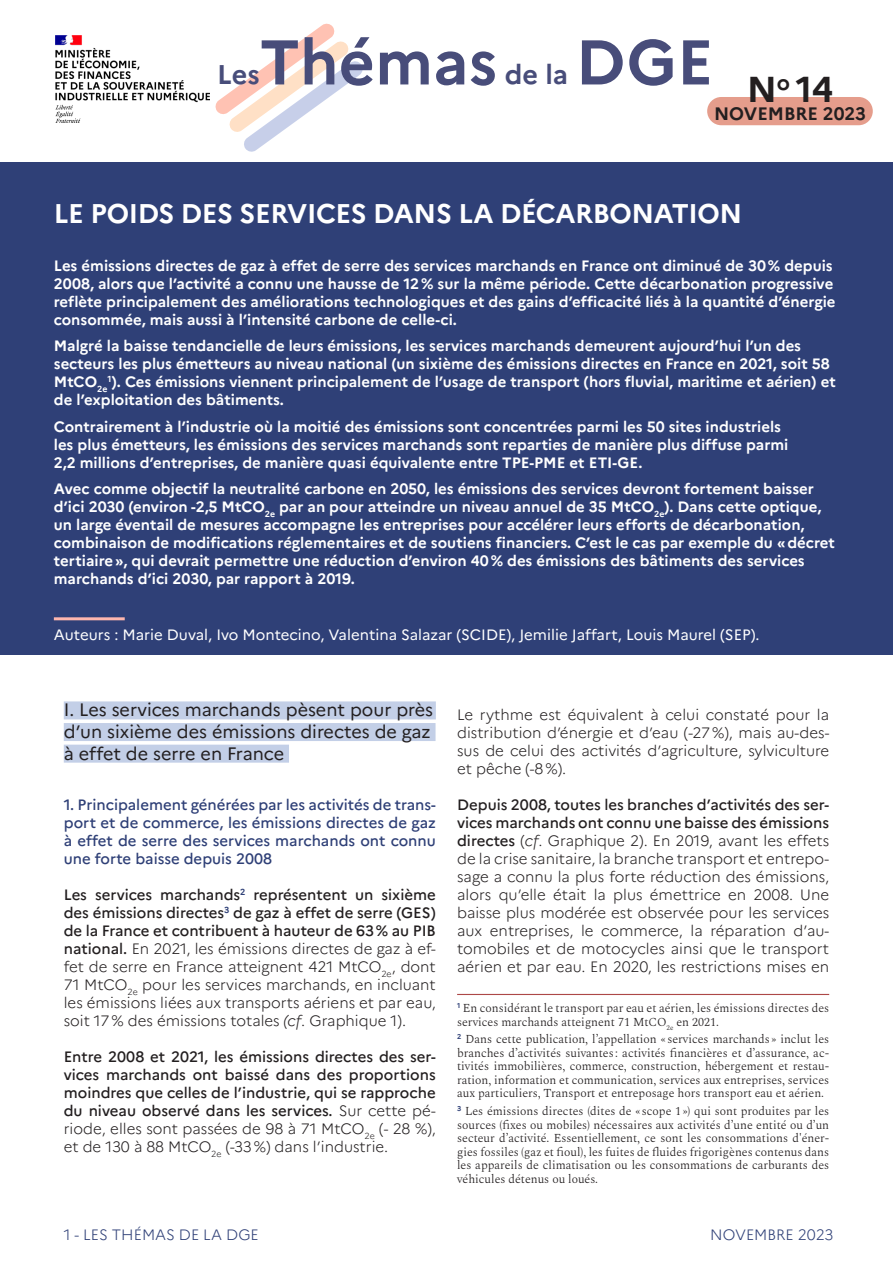
<style>
.page{position:relative;width:893px;height:1263px;background:#fff}
.page>*{position:absolute;margin:0;border:0;box-sizing:border-box;transform-origin:0 0}
.Titre_général-H1{font:700 63px "Marianne";color:#484d7a}
.t1{font:700 36px "Marianne";color:#231f20}
.TITRE1_-_H2{font:700 27px "Marianne";letter-spacing:-.015em;color:#fff}
.Titre_général-H1-2{font:700 27px "Marianne";color:#484d7a}
.TITRE2-H3{font:18px/21.6px "Marianne";color:#231f20}
.t2{font:700 18px "Marianne";color:#231f20}
.CHAPO{font:700 15px/18px "Marianne";color:#fff}
.TEXTE_COURANT{font:300 15px/18px "Marianne";color:#231f20;text-align:justify}
.TEXTE_COURANT-2{font:500 15px/18px "Marianne";color:#231f20;text-align:justify}
.INtertitre_bleu{font:500 15px/18px "Marianne";color:#2f4077;text-align:justify}
.CHAPO-2{font:15px "Marianne";color:#fff}
.t3{font:300 15px "Marianne";color:#2f4077}
.note-bas-page-sans-f{font:300 12px/13.5px "Spectral";color:#231f20;text-align:justify}
.Note-bas-page-filet{font:300 12px/13.5px "Spectral";color:#231f20}
.s1{font-weight:500}
.s2{font-style:italic}
.s3{font-weight:300}
</style>
<div class="page">
<div style="left:0;top:162px;width:893px;height:493px;background:#2f4077"></div>
<svg style="left:215px;top:23px;width:148px;height:129px"></svg>
<div style="left:707px;top:97px;width:166px;height:28px;background:#e59d8c;border-radius:14px"></div>
<img style="left:55px;top:36px;width:154px;height:87px">
<hr style="left:54px;top:617px;width:71px;height:3px;background:#ffb7ae">
<div style="left:64px;top:701px;width:372px;height:18px;background:#c3cfe7"></div>
<div style="left:64px;top:723px;width:372px;height:18px;background:#c3cfe7"></div>
<div style="left:64px;top:745px;width:225px;height:18px;background:#c3cfe7"></div>
<hr style="left:457px;top:994px;width:372px;height:1px;background:#ad4847">
<h1 class="Titre_général-H1" style="left:260px;top:13px;width:239px">Thémas</h1>
<h1 class="Titre_général-H1-2" style="left:217px;top:54px;width:44px">Les</h1>
<h1 class="Titre_général-H1-2" style="left:505px;top:54px;width:65px">de la</h1>
<h1 class="Titre_général-H1" style="left:575px;top:13px;width:139px">DGE</h1>
<p class="t1" style="left:747px;top:62px;width:88px">N<sup>o</sup> 14</p>
<p class="t2" style="left:714px;top:100px;width:153px">NOVEMBRE 2023</p>
<h2 class="TITRE1_-_H2" style="left:54px;top:192px;width:690px">LE POIDS DES SERVICES DANS LA DÉCARBONATION</h2>
<p class="CHAPO" style="left:54px;top:255px;width:783px">Les émissions directes de gaz à effet de serre des services marchands en France ont diminué de 30% depuis 2008, alors que l’activité a connu une hausse de 12% sur la même période. Cette décarbonation progressive reflète principalement des améliorations technologiques et des gains d’efficacité liés à la quantité d’énergie consommée, mais aussi à l’intensité carbone de celle-ci.</p>
<p class="CHAPO" style="left:54px;top:336px;width:783px">Malgré la baisse tendancielle de leurs émissions, les services marchands demeurent aujourd’hui l’un des secteurs les plus émetteurs au niveau national (un sixième des émissions directes en France en 2021, soit 58<br>MtCO<sub>2e</sub><sup>1</sup>). Ces émissions viennent principalement de l’usage de transport (hors fluvial, maritime et aérien) et de l’exploitation des bâtiments.</p>
<p class="CHAPO" style="left:54px;top:416px;width:736px">Contrairement à l’industrie où la moitié des émissions sont concentrées parmi les 50 sites industriels les plus émetteurs, les émissions des services marchands sont reparties de manière plus diffuse parmi<br>2,2 millions d’entreprises, de manière quasi équivalente entre TPE-PME et ETI-GE.</p>
<p class="CHAPO" style="left:54px;top:479px;width:783px">Avec comme objectif la neutralité carbone en 2050, les émissions des services devront fortement baisser d’ici 2030 (environ -2,5 MtCO<sub>2e</sub> par an pour atteindre un niveau annuel de 35 MtCO<sub>2e</sub>). Dans cette optique, un large éventail de mesures accompagne les entreprises pour accélérer leurs efforts de décarbonation, combinaison de modifications réglementaires et de soutiens financiers. C’est le cas par exemple du «décret tertiaire», qui devrait permettre une réduction d’environ 40% des émissions des bâtiments des services marchands d’ici 2030, par rapport à 2019.</p>
<p class="CHAPO-2" style="left:54px;top:623px;width:707px">Auteurs : Marie Duval, Ivo Montecino, Valentina Salazar (SCIDE), Jemilie Jaffart, Louis Maurel (SEP).</p>
<h3 class="TITRE2-H3" style="left:64px;top:698px;width:371px">I. Les services marchands pèsent pour près d’un sixième des émissions directes de gaz à effet de serre en France</h3>
<p class="INtertitre_bleu" style="left:64px;top:794px;width:374px">1. Principalement générées par les activités de trans&shy;port et de commerce, les émissions directes de gaz à effet de serre des services marchands ont connu une forte baisse depuis 2008</p>
<p class="TEXTE_COURANT" style="left:64px;top:884px;width:374px"><span class="s1">Les services marchands</span><sup>2</sup> <span class="s1">représentent un sixième des émissions directes</span><sup>3</sup> <span class="s1">de gaz à effet de serre (GES) de la France et contribuent à hauteur de 63% au PIB national.</span> En 2021, les émissions directes de gaz à ef&shy;fet de serre en France atteignent 421 MtCO<sub>2e</sub>, dont 71 MtCO<sub>2e</sub> pour les services marchands, en incluant les émissions liées aux transports aériens et par eau, soit 17% des émissions totales <span class="s2">(cf</span>. Graphique 1).</p>
<p class="TEXTE_COURANT-2" style="left:64px;top:1046px;width:374px">Entre 2008 et 2021, les émissions directes des ser&shy;vices marchands ont baissé dans des proportions moindres que celles de l’industrie, qui se rapproche du niveau observé dans les services. <span class="s3">Sur cette pé&shy;riode, elles sont passées de 98 à 71 MtCO</span><sub>2e</sub> <span class="s3">(- 28 %), et de 130 à 88 MtCO</span><sub>2e</sub> <span class="s3">(-33%) dans l’industrie.</span></p>
<p class="TEXTE_COURANT" style="left:457px;top:704px;width:374px">Le rythme est équivalent à celui constaté pour la distribution d’énergie et d’eau (-27%), mais au-des&shy;sus de celui des activités d’agriculture, sylviculture et pêche (-8%).</p>
<p class="TEXTE_COURANT" style="left:457px;top:794px;width:374px"><span class="s1">Depuis 2008, toutes les branches d’activités des ser&shy;vices marchands ont connu une baisse des émissions directes</span> (<span class="s2">cf</span>. Graphique 2). En 2019, avant les effets de la crise sanitaire, la branche transport et entrepo&shy;sage a connu la plus forte réduction des émissions, alors qu’elle était la plus émettrice en 2008. Une baisse plus modérée est observée pour les services aux entreprises, le commerce, la réparation d’au&shy;tomobiles et de motocycles ainsi que le transport aérien et par eau. En 2020, les restrictions mises en</p>
<p class="Note-bas-page-filet" style="left:457px;top:1000px;width:374px"><sup>1</sup> En considérant le transport par eau et aérien, les émissions directes des services marchands atteignent 71 MtCO<sub>2e</sub> en 2021.</p>
<p class="note-bas-page-sans-f" style="left:457px;top:1032px;width:374px"><sup>2</sup> Dans cette publication, l’appellation « services marchands » inclut les branches d’activités suivantes : activités financières et d’assurance, ac&shy;tivités immobilières, commerce, construction, hébergement et restau&shy;ration, information et communication, services aux entreprises, services aux particuliers, Transport et entreposage hors transport eau et aérien.</p>
<p class="note-bas-page-sans-f" style="left:457px;top:1103px;width:374px"><sup>3</sup> Les émissions directes (dites de « scope 1 ») qui sont produites par les sources (fixes ou mobiles) nécessaires aux activités d’une entité ou d’un secteur d’activité. Essentiellement, ce sont les consommations d'éner&shy;gies fossiles (gaz et fioul), les fuites de fluides frigorigènes contenus dans les appareils de climatisation ou les consommations de carburants des véhicules détenus ou loués.</p>
<p class="t3" style="left:64px;top:1223px;width:197px">1 - LES THÉMAS DE LA DGE</p>
<p class="t3" style="left:710px;top:1223px;width:125px">NOVEMBRE 2023</p>
</div>
